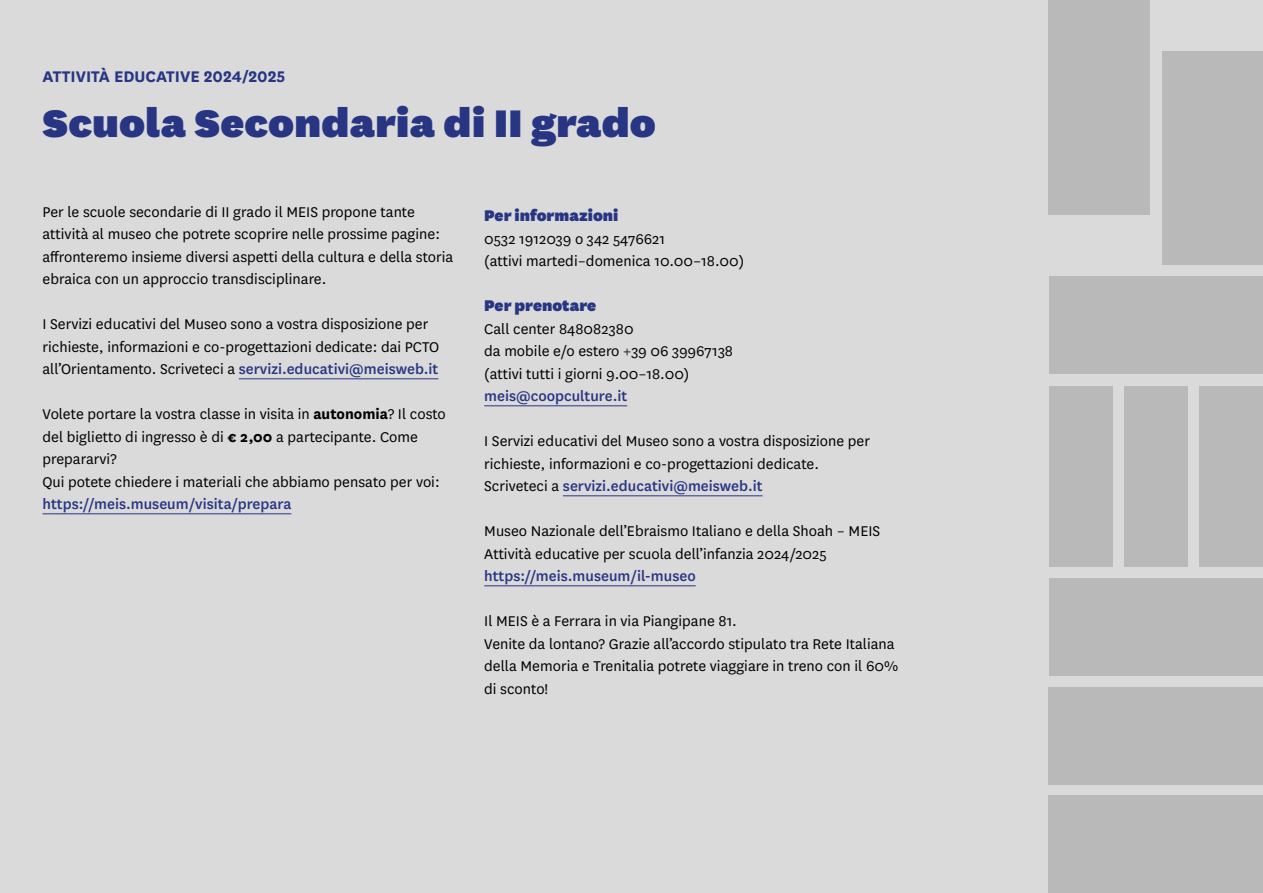
<style>
.page{position:relative;width:1263px;height:893px;background:#dadada}
.page>*{position:absolute;margin:0;border:0;box-sizing:border-box;transform-origin:0 0}
.t1{font:900 45px "National";color:#283583;scale:1.07 1}
.t2{font:900 18.15px "National";color:#283583}
.t3{font:700 18px "National";color:#283583}
.t4{font:16.5px/22.5px "National";color:#000}
.t5{font:500 16.5px "National";color:#283583}
.s1{font-weight:500;color:#283583}
.s2{font-weight:700}
</style>
<div class="page">
<div style="left:1049px;top:386px;width:64px;height:180px;background:#b9b9b9"></div>
<div style="left:1124px;top:386px;width:64px;height:180px;background:#b9b9b9"></div>
<div style="left:1199px;top:386px;width:64px;height:180px;background:#b9b9b9"></div>
<div style="left:1049px;top:578px;width:214px;height:97px;background:#b9b9b9"></div>
<div style="left:1049px;top:687px;width:214px;height:97px;background:#b9b9b9"></div>
<div style="left:1049px;top:795px;width:214px;height:98px;background:#b9b9b9"></div>
<div style="left:1049px;top:277px;width:214px;height:97px;background:#b9b9b9"></div>
<div style="left:1162px;top:52px;width:101px;height:213px;background:#b9b9b9"></div>
<div style="left:1049px;top:0;width:101px;height:214px;background:#b9b9b9"></div>
<hr style="left:239px;top:379px;width:199px;height:1px;background:#283583">
<hr style="left:43px;top:514px;width:248px;height:1px;background:#283583">
<hr style="left:484px;top:406px;width:143px;height:1px;background:#283583">
<hr style="left:563px;top:496px;width:199px;height:1px;background:#283583">
<hr style="left:484px;top:586px;width:212px;height:1px;background:#283583">
<p class="t3" style="left:43px;top:64px;width:244px">ATTIVITÀ EDUCATIVE 2024/2025</p>
<h1 class="t1" style="left:43px;top:92px;width:575px">Scuola Secondaria di II grado</h1>
<p class="t4" style="left:43px;top:200px;width:412px">Per le scuole secondarie di II grado il MEIS propone tante attività al museo che potrete scoprire nelle prossime pagine: affronteremo insieme diversi aspetti della cultura e della storia ebraica con un approccio transdisciplinare.</p>
<p class="t4" style="left:43px;top:312px;width:398px">I Servizi educativi del Museo sono a vostra disposizione per richieste, informazioni e co-progettazioni dedicate: dai PCTO all’Orientamento. Scriveteci a <span class="s1">servizi.educativi@meisweb.it</span></p>
<p class="t4" style="left:43px;top:402px;width:405px">Volete portare la vostra classe in visita in <span class="s2">autonomia</span>? Il costo del biglietto di ingresso è di <span class="s2">€ 2,00</span> a partecipante. Come prepararvi?<br>Qui potete chiedere i materiali che abbiamo pensato per voi:</p>
<p class="t5" style="left:43px;top:493px;width:250px">https://meis.museum/visita/prepara</p>
<p class="t2" style="left:484px;top:203px;width:136px">Per informazioni</p>
<p class="t4" style="left:484px;top:227px;width:261px">0532 1912039 o 342 5476621<br>(attivi martedi–domenica 10.00–18.00)</p>
<p class="t2" style="left:484px;top:293px;width:114px">Per prenotare</p>
<p class="t4" style="left:484px;top:317px;width:250px">Call center 848082380<br>da mobile e/o estero +39 06 39967138 (attivi tutti i giorni 9.00–18.00)</p>
<p class="t5" style="left:484px;top:385px;width:144px">meis@coopculture.it</p>
<p class="t4" style="left:484px;top:429px;width:387px">I Servizi educativi del Museo sono a vostra disposizione per richieste, informazioni e co-progettazioni dedicate.<br>Scriveteci a <span class="s1">servizi.educativi@meisweb.it</span></p>
<p class="t4" style="left:484px;top:519px;width:397px">Museo Nazionale dell’Ebraismo Italiano e della Shoah – MEIS<br>Attività educative per scuola dell’infanzia 2024/2025</p>
<p class="t5" style="left:484px;top:565px;width:213px">https://meis.museum/il-museo</p>
<p class="t4" style="left:484px;top:609px;width:415px">Il MEIS è a Ferrara in via Piangipane 81.<br>Venite da lontano? Grazie all’accordo stipulato tra Rete Italiana della Memoria e Trenitalia potrete viaggiare in treno con il 60% di sconto!</p>
</div>
